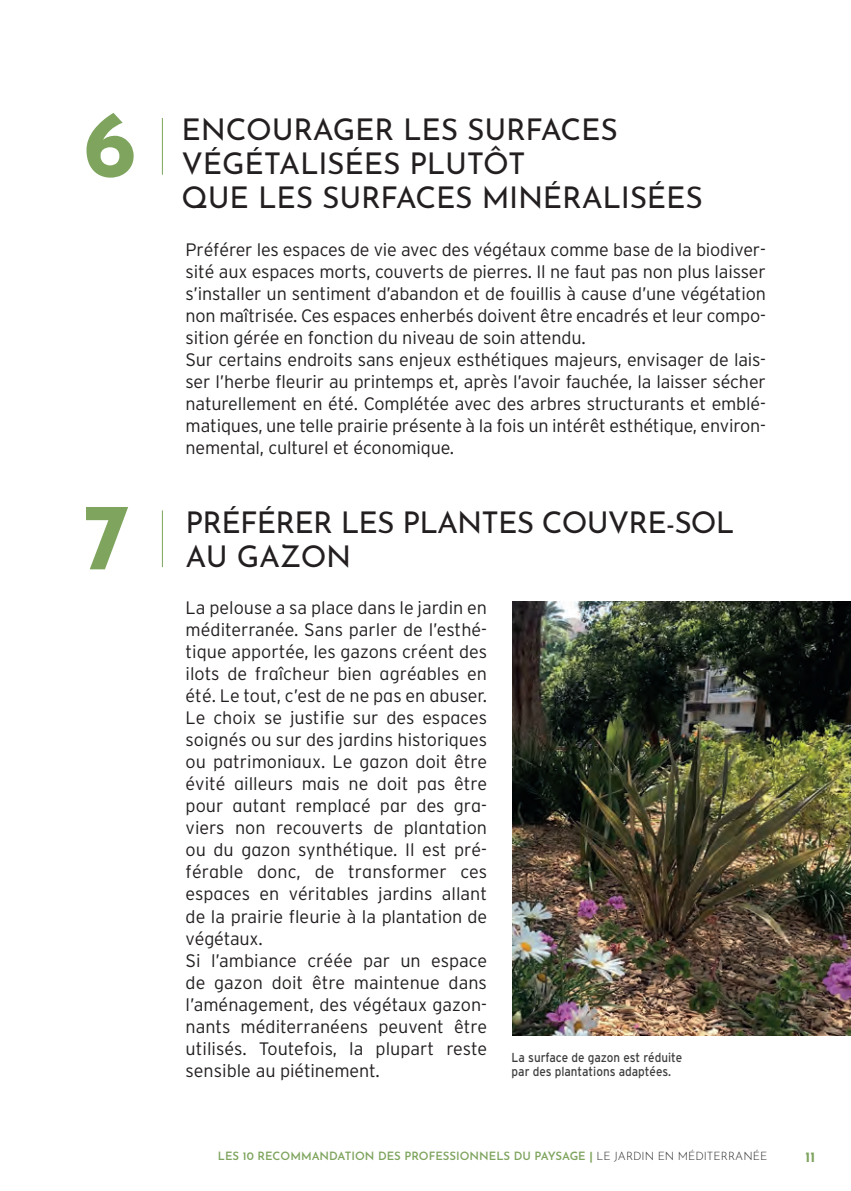
<style>
.page{position:relative;width:851px;height:1191px;background:#fff}
.page>*{position:absolute;margin:0;border:0;box-sizing:border-box;transform-origin:0 0}
.t1{font:700 94px "Josefin Sans";color:#7ea45d}
.t2{font:30px "Josefin Sans";letter-spacing:-.01em;color:#231f20}
.t3{font:30px "Josefin Sans";letter-spacing:-.03em;color:#231f20}
.textes{font:300 18px/22px "Interstate";letter-spacing:-.01em;color:#231f20;text-align:justify}
.t4{font:700 14px "Josefin Sans";color:#7ea45d}
.légendes{font:13px/14px "Interstate";color:#3e3e3f;scale:.9 1}
.t5{font:600 11.4px "Josefin Sans";color:#7ea45d}
.s1{font-weight:700}
.s2{font-weight:300;color:#231f20}
</style>
<div class="page">
<img style="left:512px;top:601px;width:338px;height:435px">
<hr style="left:162px;top:118px;width:1px;height:57px;background:#7ea45d">
<hr style="left:162px;top:510px;width:1px;height:57px;background:#7ea45d">
<p class="t1" style="left:84px;top:60px;width:54px">6</p>
<p class="t1" style="left:82px;top:452px;width:49px">7</p>
<p class="t2" style="left:181px;top:105px;width:437px">ENCOURAGER LES SURFACES</p>
<p class="t2" style="left:181px;top:139px;width:345px">VÉGÉTALISÉES PLUTÔT</p>
<p class="t2" style="left:181px;top:173px;width:522px">QUE LES SURFACES MINÉRALISÉES</p>
<p class="textes" style="left:185px;top:238px;width:581px">Préférer les espaces de vie avec des végétaux comme base de la biodiver&shy;sité aux espaces morts, couverts de pierres. Il ne faut pas non plus laisser s’installer un sentiment d’abandon et de fouillis à cause d’une végétation non maîtrisée. Ces espaces enherbés doivent être encadrés et leur compo&shy;sition gérée en fonction du niveau de soin attendu.</p>
<p class="textes" style="left:185px;top:348px;width:581px">Sur certains endroits sans enjeux esthétiques majeurs, envisager de lais&shy;ser l’herbe fleurir au printemps et, après l’avoir fauchée, la laisser sécher naturellement en été. Complétée avec des arbres structurants et emblé&shy;matiques, une telle prairie présente à la fois un intérêt esthétique, environ&shy;nemental, culturel et économique.</p>
<p class="t3" style="left:185px;top:497px;width:550px">PRÉFÉRER LES PLANTES COUVRE-SOL</p>
<p class="t2" style="left:185px;top:531px;width:167px">AU GAZON</p>
<p class="textes" style="left:185px;top:597px;width:303px">La pelouse a sa place dans le jardin en méditerranée. Sans parler de l’esthé&shy;tique apportée, les gazons créent des ilots de fraîcheur bien agréables en été. Le tout, c’est de ne pas en abuser.<br>Le choix se justifie sur des espaces soignés ou sur des jardins historiques ou patrimoniaux. Le gazon doit être évité ailleurs mais ne doit pas être pour autant remplacé par des gra&shy;viers non recouverts de plantation ou du gazon synthétique. Il est pré&shy;férable donc, de transformer ces espaces en véritables jardins allant de la prairie fleurie à la plantation de végétaux.</p>
<p class="textes" style="left:185px;top:949px;width:303px">Si l’ambiance créée par un espace de gazon doit être maintenue dans l’aménagement, des végétaux gazon&shy;nants méditerranéens peuvent être utilisés. Toutefois, la plupart reste sensible au piétinement.</p>
<p class="légendes" style="left:511px;top:1050px;width:191px">La surface de gazon est réduite par des plantations adaptées.</p>
<p class="t5" style="left:218px;top:1146px;width:551px">LES 10 RECOMMANDATION DES PROFESSIONNELS DU PAYSAGE <span class="s1">|</span> <span class="s2">LE JARDIN EN MÉDITERRANÉE</span></p>
<p class="t4" style="left:805px;top:1144px;width:11px">11</p>
</div>
